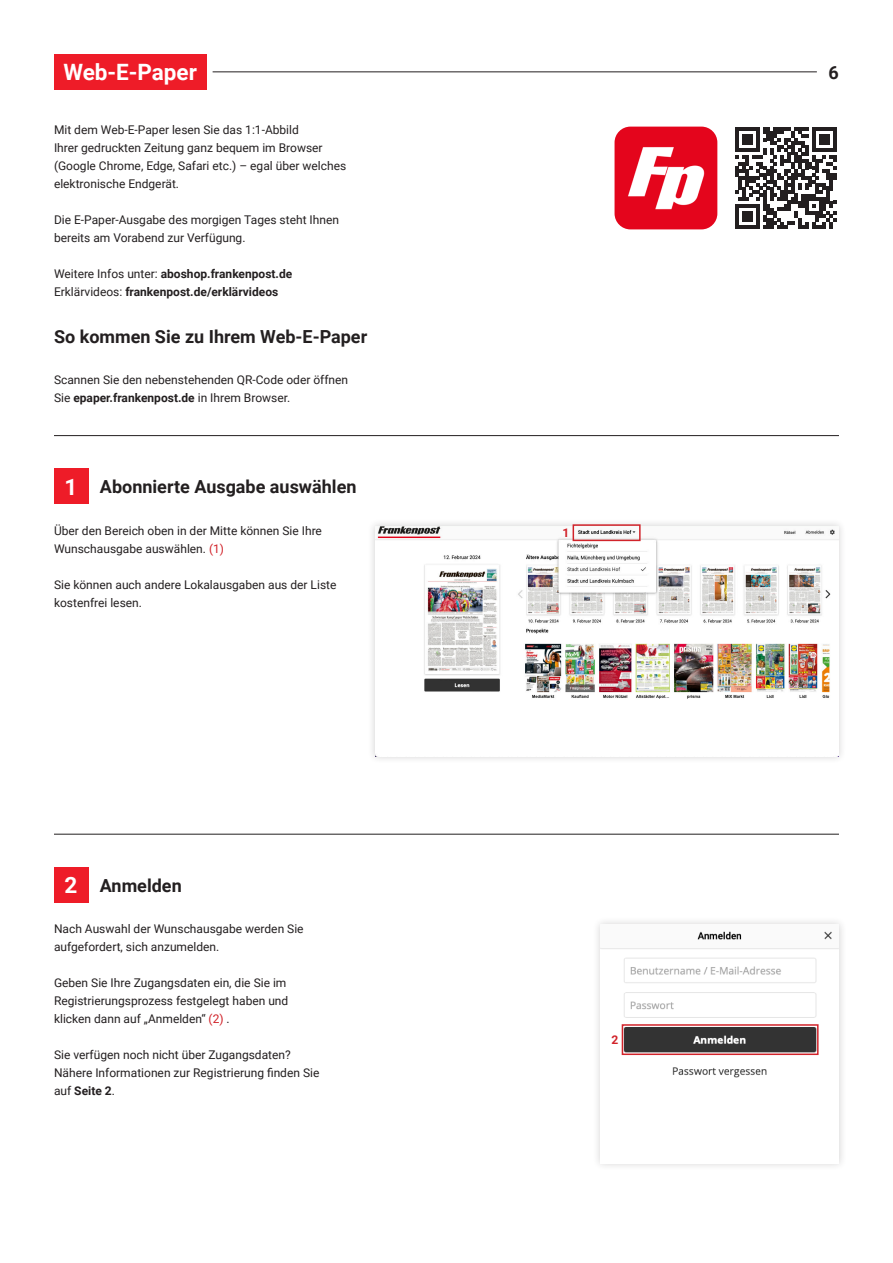
<style>
.page{position:relative;width:893px;height:1263px;background:#fff}
.page>*{position:absolute;margin:0;border:0;box-sizing:border-box;transform-origin:0 0}
.t1{font:700 22.5px "Roboto";color:#fff}
.t2{font:700 18px "Roboto";color:#231f20}
.t3{font:12px "Roboto";color:#231f20}
.t4{font:700 12px "Roboto";color:#231f20}
.t5{font:700 12px "Roboto";color:#d1232a}
.s1{font-weight:400}
.s2{color:#d1232a}
</style>
<div class="page">
<div style="left:54px;top:54px;width:152px;height:36px;background:#ee1c28"></div>
<hr style="left:213px;top:71px;width:604px;height:1px;background:#231f20">
<hr style="left:54px;top:435px;width:785px;height:1px;background:#231f20">
<hr style="left:54px;top:834px;width:785px;height:1px;background:#231f20">
<img style="left:614px;top:127px;width:103px;height:102px">
<svg style="left:735px;top:127px;width:101px;height:102px"></svg>
<div style="left:54px;top:469px;width:34px;height:35px;background:#ee1c28"></div>
<div style="left:54px;top:867px;width:34px;height:36px;background:#ee1c28"></div>
<div style="left:367px;top:518px;width:479px;height:246px;background:#231f20;opacity:.2"></div>
<img style="left:375px;top:526px;width:464px;height:230px">
<div style="left:592px;top:916px;width:255px;height:255px;background:#231f20;opacity:.2"></div>
<img style="left:601px;top:931px;width:238px;height:147px">
<div style="left:573px;top:524px;width:68px;height:17px;border:2px solid #d1232a"></div>
<div style="left:622px;top:1024px;width:197px;height:31px;border:2px solid #d1232a"></div>
<p class="t1" style="left:64px;top:57px;width:135px">Web-E-Paper</p>
<p class="t2" style="left:829px;top:60px;width:12px">6</p>
<p class="t3" style="left:54px;top:121px;width:246px">Mit dem Web-E-Paper lesen Sie das 1:1-Abbild</p>
<p class="t3" style="left:54px;top:139px;width:270px">Ihrer gedruckten Zeitung ganz bequem im Browser</p>
<p class="t3" style="left:54px;top:157px;width:294px">(Google Chrome, Edge, Safari etc.) – egal über welches</p>
<p class="t3" style="left:54px;top:175px;width:127px">elektronische Endgerät.</p>
<p class="t3" style="left:54px;top:211px;width:287px">Die E-Paper-Ausgabe des morgigen Tages steht Ihnen</p>
<p class="t3" style="left:54px;top:229px;width:193px">bereits am Vorabend zur Verfügung.</p>
<p class="t4" style="left:54px;top:265px;width:240px"><span class="s1">Weitere Infos unter:</span> aboshop.frankenpost.de</p>
<p class="t4" style="left:54px;top:283px;width:226px"><span class="s1">Erklärvideos:</span> frankenpost.de/erklärvideos</p>
<p class="t2" style="left:54px;top:324px;width:315px">So kommen Sie zu Ihrem Web-E-Paper</p>
<p class="t3" style="left:54px;top:372px;width:296px">Scannen Sie den nebenstehenden QR-Code oder öffnen</p>
<p class="t4" style="left:54px;top:390px;width:238px"><span class="s1">Sie</span> epaper.frankenpost.de <span class="s1">in Ihrem Browser.</span></p>
<p class="t1" style="left:65px;top:471px;width:14px">1</p>
<p class="t2" style="left:100px;top:474px;width:258px">Abonnierte Ausgabe auswählen</p>
<p class="t3" style="left:54px;top:522px;width:269px">Über den Bereich oben in der Mitte können Sie Ihre</p>
<p class="t3" style="left:54px;top:540px;width:172px">Wunschausgabe auswählen. <span class="s2">(1)</span></p>
<p class="t3" style="left:54px;top:576px;width:284px">Sie können auch andere Lokalausgaben aus der Liste</p>
<p class="t3" style="left:54px;top:594px;width:89px">kostenfrei lesen.</p>
<p class="t1" style="left:65px;top:869px;width:14px">2</p>
<p class="t2" style="left:100px;top:872px;width:83px">Anmelden</p>
<p class="t3" style="left:54px;top:921px;width:251px">Nach Auswahl der Wunschausgabe werden Sie</p>
<p class="t3" style="left:54px;top:939px;width:167px">aufgefordert, sich anzumelden.</p>
<p class="t3" style="left:54px;top:975px;width:234px">Geben Sie Ihre Zugangsdaten ein, die Sie im</p>
<p class="t3" style="left:54px;top:993px;width:236px">Registrierungsprozess festgelegt haben und</p>
<p class="t3" style="left:54px;top:1011px;width:177px">klicken dann auf „Anmelden“ <span class="s2">(2)</span> .</p>
<p class="t3" style="left:54px;top:1047px;width:238px">Sie verfügen noch nicht über Zugangsdaten?</p>
<p class="t3" style="left:54px;top:1065px;width:267px">Nähere Informationen zur Registrierung finden Sie</p>
<p class="t4" style="left:54px;top:1083px;width:62px"><span class="s1">auf</span> Seite 2<span class="s1">.</span></p>
<p class="t5" style="left:562px;top:524px;width:8px">1</p>
<p class="t5" style="left:611px;top:1031px;width:8px">2</p>
</div>
